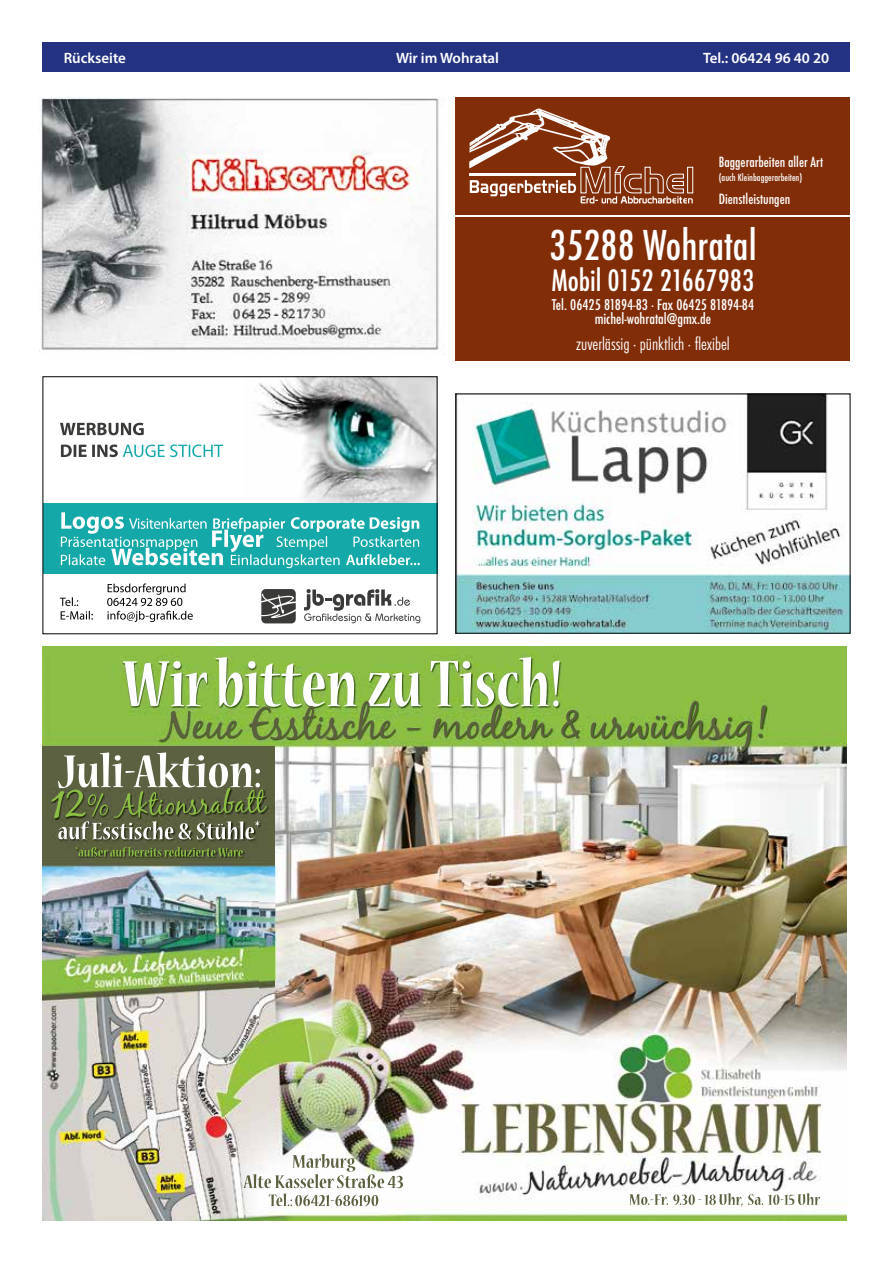
<style>
.page{position:relative;width:893px;height:1263px;background:#fff}
.page>*{position:absolute;margin:0;border:0;box-sizing:border-box;transform-origin:0 0}
.t1{font:500 condensed 45.15px "Futura T";color:#fff}
.t2{font:500 condensed 32.4px "Futura T";color:#fff}
.t3{font:300 condensed 18.6px "Futura T";color:#fff}
.t4{font:500 condensed 16.2px/14px "Futura T";color:#fff;text-align:center}
.t5{font:500 condensed 15.45px "Futura T";color:#fff}
.t6{font:600 15px "Myriad Pro";color:#fff}
.t7{font:500 condensed 10.8px "Futura T";color:#fff}
</style>
<div class="page">
<div style="left:43px;top:43px;width:807px;height:29px;background:#243282"></div>
<img style="left:457px;top:396px;width:391px;height:236px">
<div style="left:455px;top:394px;width:395px;height:240px;border:1px solid #000"></div>
<img style="left:39px;top:98px;width:400px;height:254px">
<div style="left:455px;top:98px;width:395px;height:263px;background:#802d08"></div>
<svg style="left:469px;top:109px;width:224px;height:94px"></svg>
<hr style="left:455px;top:216px;width:395px;height:1px;background:#fff">
<img style="left:43px;top:646px;width:803px;height:574px">
<img style="left:654px;top:1193px;width:160px;height:12px">
<img style="left:43px;top:746px;width:232px;height:243px">
<img style="left:43px;top:878px;width:216px;height:185px">
<img style="left:293px;top:1154px;width:56px;height:14px">
<img style="left:243px;top:1174px;width:133px;height:14px">
<img style="left:269px;top:1193px;width:93px;height:13px">
<img style="left:215px;top:657px;width:345px;height:50px">
<img style="left:651px;top:701px;width:43px;height:37px">
<img style="left:758px;top:705px;width:8px;height:32px">
<img style="left:100px;top:752px;width:104px;height:35px">
<img style="left:152px;top:821px;width:108px;height:18px">
<img style="left:76px;top:847px;width:104px;height:10px">
<img style="left:188px;top:788px;width:42px;height:25px">
<svg style="left:60px;top:583px;width:133px;height:39px"></svg>
<img style="left:255px;top:378px;width:180px;height:125px">
<svg style="left:261px;top:589px;width:35px;height:34px"></svg>
<svg style="left:304px;top:589px;width:116px;height:34px"></svg>
<svg style="left:61px;top:444px;width:162px;height:13px"></svg>
<svg style="left:60px;top:423px;width:84px;height:12px"></svg>
<div style="left:43px;top:503px;width:394px;height:71px;background:#15a8a9"></div>
<svg style="left:61px;top:512px;width:359px;height:56px"></svg>
<div style="left:43px;top:376px;width:394px;height:258px;border:1px solid #000"></div>
<p class="t6" style="left:64px;top:48px;width:64px">Rückseite</p>
<p class="t6" style="left:396px;top:48px;width:105px">Wir im Wohratal</p>
<p class="t6" style="left:703px;top:48px;width:128px">Tel.: 06424 96 40 20</p>
<p class="t5" style="left:719px;top:153px;width:106px">Baggerarbeiten aller Art</p>
<p class="t7" style="left:719px;top:172px;width:85px">(auch Kleinbaggerarbeiten)</p>
<p class="t5" style="left:719px;top:190px;width:73px">Dienstleistungen</p>
<h1 class="t1" style="left:549px;top:219px;width:209px">35288 Wohratal</h1>
<h2 class="t2" style="left:551px;top:261px;width:205px">Mobil 0152 21667983</h2>
<p class="t4" style="left:552px;top:298px;width:204px">Tel. 06425 81894-83 · Fax 06425 81894-84 michel-wohratal@gmx.de</p>
<p class="t3" style="left:576px;top:333px;width:155px">zuverlässig · pünktlich · flexibel</p>
</div>
